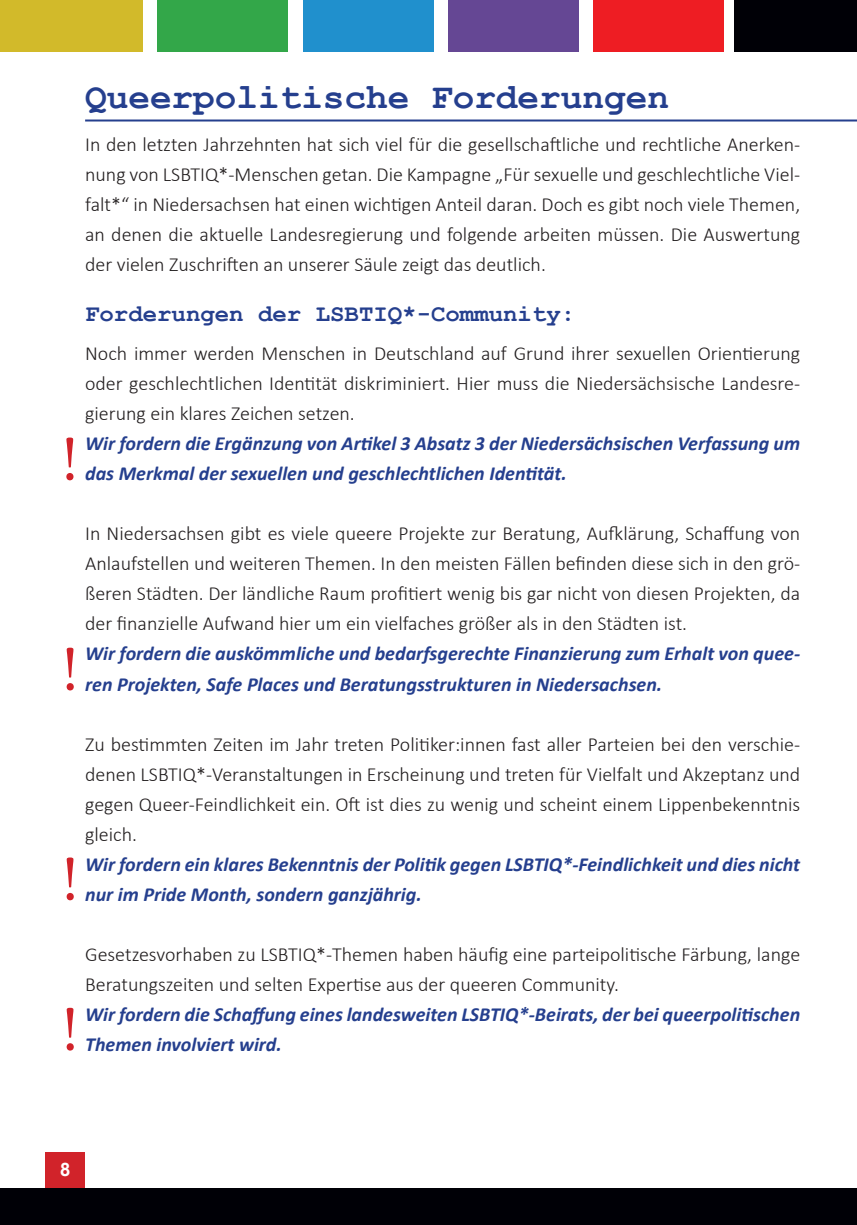
<style>
.page{position:relative;width:857px;height:1225px;background:#fff}
.page>*{position:absolute;margin:0;border:0;box-sizing:border-box;transform-origin:0 0}
.t1{font:700 36px "Courier New";color:#253f8e}
.t2{font:700 24px "Courier New";color:#253f8e}
.t3{font:300 20px/30px "Calibri";color:#231f20;text-align:justify}
.t4{font:italic 700 20px/30px "Calibri";color:#253f8e}
.t5{font:20px "Helvetica Medium Condensed Plain";color:#fff}
</style>
<div class="page">
<hr style="left:85px;top:119px;width:771px;height:2px;background:#253f8e">
<div style="left:448px;top:0;width:130px;height:51px;background:#654794"></div>
<div style="left:303px;top:0;width:130px;height:51px;background:#2090cd"></div>
<div style="left:157px;top:0;width:131px;height:51px;background:#33a749"></div>
<div style="left:0;top:0;width:143px;height:51px;background:#d2ba2a"></div>
<div style="left:593px;top:0;width:130px;height:51px;background:#ee1d23"></div>
<div style="left:734px;top:0;width:122px;height:51px;background:#000006"></div>
<div style="left:45px;top:1152px;width:40px;height:46px;background:#d1232a"></div>
<svg style="left:66px;top:437px;width:7px;height:43px"></svg>
<svg style="left:67px;top:647px;width:7px;height:43px"></svg>
<svg style="left:67px;top:857px;width:7px;height:43px"></svg>
<svg style="left:67px;top:1007px;width:7px;height:43px"></svg>
<div style="left:0;top:1188px;width:856px;height:37px;background:#000006"></div>
<h1 class="t1" style="left:85px;top:74px;width:585px">Queerpolitische Forderungen</h1>
<p class="t3" style="left:85px;top:129px;width:716px">In den letzten Jahrzehnten hat sich viel für die gesellschaftliche und rechtliche Anerken&shy;nung von LSBTIQ*-Menschen getan. Die Kampagne „Für sexuelle und geschlechtliche Viel&shy;falt*“ in Niedersachsen hat einen wichtigen Anteil daran. Doch es gibt noch viele Themen, an denen die aktuelle Landesregierung und folgende arbeiten müssen. Die Auswertung der vielen Zuschriften an unserer Säule zeigt das deutlich.</p>
<p class="t2" style="left:85px;top:298px;width:491px">Forderungen der LSBTIQ*-Community:</p>
<p class="t3" style="left:85px;top:338px;width:716px">Noch immer werden Menschen in Deutschland auf Grund ihrer sexuellen Orientierung oder geschlechtlichen Identität diskriminiert. Hier muss die Niedersächsische Landesre&shy;gierung ein klares Zeichen setzen.</p>
<p class="t4" style="left:85px;top:428px;width:716px">Wir fordern die Ergänzung von Artikel 3 Absatz 3 der Niedersächsischen Verfassung um das Merkmal der sexuellen und geschlechtlichen Identität.</p>
<p class="t3" style="left:85px;top:518px;width:716px">In Niedersachsen gibt es viele queere Projekte zur Beratung, Aufklärung, Schaffung von Anlaufstellen und weiteren Themen. In den meisten Fällen befinden diese sich in den grö&shy;ßeren Städten. Der ländliche Raum profitiert wenig bis gar nicht von diesen Projekten, da der finanzielle Aufwand hier um ein vielfaches größer als in den Städten ist.</p>
<p class="t4" style="left:85px;top:638px;width:716px">Wir fordern die auskömmliche und bedarfsgerechte Finanzierung zum Erhalt von quee&shy;ren Projekten, Safe Places und Beratungsstrukturen in Niedersachsen.</p>
<p class="t3" style="left:85px;top:728px;width:716px">Zu bestimmten Zeiten im Jahr treten Politiker:innen fast aller Parteien bei den verschie&shy;denen LSBTIQ*-Veranstaltungen in Erscheinung und treten für Vielfalt und Akzeptanz und gegen Queer-Feindlichkeit ein. Oft ist dies zu wenig und scheint einem Lippenbekenntnis gleich.</p>
<p class="t4" style="left:85px;top:848px;width:716px">Wir fordern ein klares Bekenntnis der Politik gegen LSBTIQ*-Feindlichkeit und dies nicht nur im Pride Month, sondern ganzjährig.</p>
<p class="t3" style="left:85px;top:938px;width:716px">Gesetzesvorhaben zu LSBTIQ*-Themen haben häufig eine parteipolitische Färbung, lange<br>Beratungszeiten und selten Expertise aus der queeren Community.</p>
<p class="t4" style="left:85px;top:998px;width:716px">Wir fordern die Schaffung eines landesweiten LSBTIQ*-Beirats, der bei queerpolitischen<br>Themen involviert wird.</p>
<p class="t5" style="left:60px;top:1158px;width:12px">8</p>
</div>
